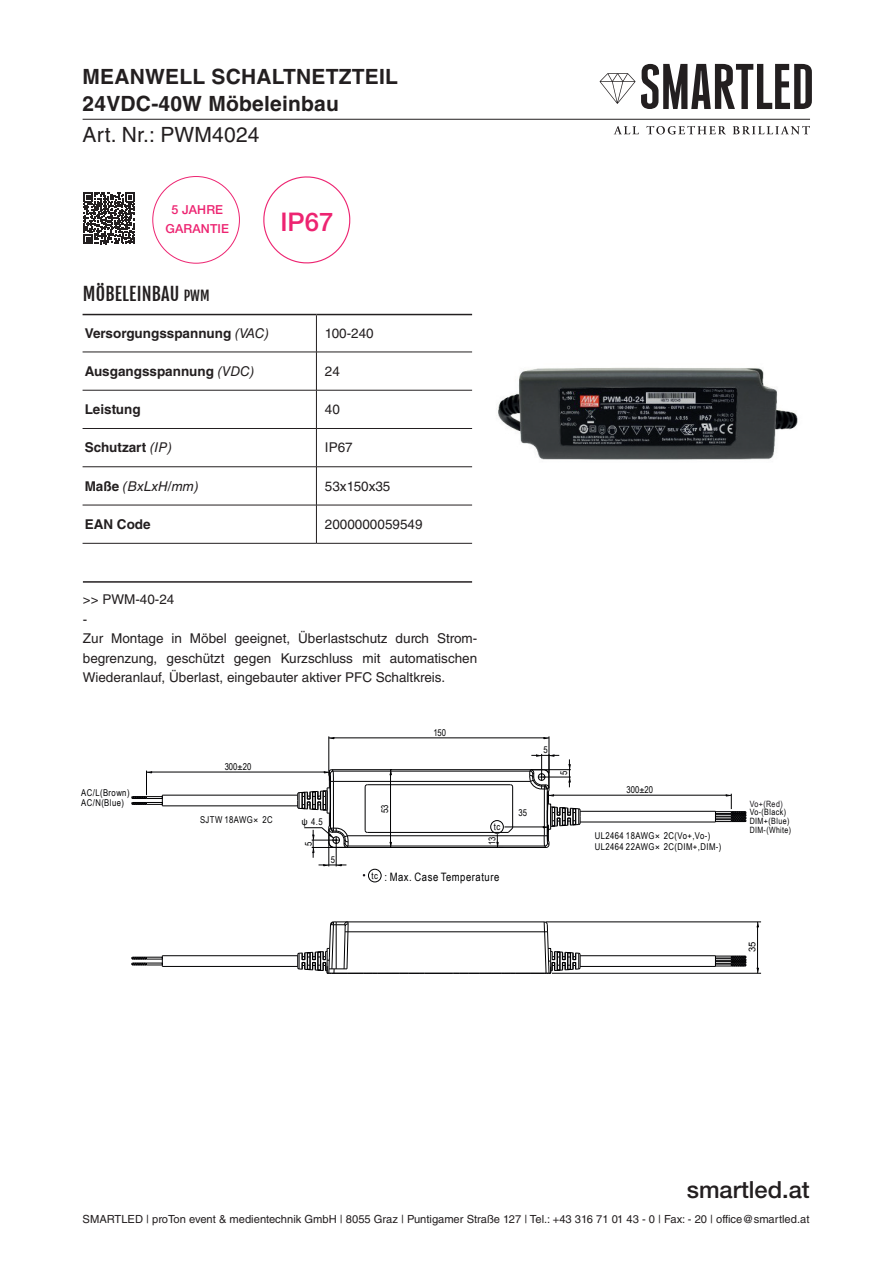
<style>
.page{position:relative;width:893px;height:1263px;background:#fff}
.page>*{position:absolute;margin:0;border:0;box-sizing:border-box;transform-origin:0 0}
.t1{font:500 25.8px "Helvetica Neue LT Std";color:#ed2471}
.t2{font:500 23.7px "Helvetica Neue LT Std";color:#231f20}
.t3{font:700 21px/27px "Helvetica LT Std";letter-spacing:.01em;color:#231f20}
.t4{font:21px "Helvetica LT Std";letter-spacing:.01em;color:#231f20}
.t5{font:18px "Fjalla One";letter-spacing:.01em;color:#231f20}
.t6{font:13.5px/19.5px "Helvetica LT Std";color:#231f20}
.t7{font:700 13.5px "Helvetica LT Std";color:#231f20}
.t8{font:italic 13.5px "Helvetica LT Std";color:#231f20}
.t9{font:500 12.45px/19px "Helvetica Neue LT Std";letter-spacing:.01em;color:#ed2471;text-align:center}
.t10{font:11.55px "Arial Narrow";letter-spacing:.045em;color:#000002}
.t11{font:11.1px "Helvetica LT Std";color:#231f20}
.t12{font:9.45px/10.6px "Arial Narrow";letter-spacing:.045em;color:#000002}
.t13{font:9.45px "Arial";color:#000002}
.t14{font:8.7px/17.4px "Arial Narrow";letter-spacing:.045em;color:#000002}
.t15{font:8.7px "Arial Narrow";color:#18151a}
.s1{font-size:13.5px}
.s2{font-weight:400;font-style:italic}
.s3{font-weight:700;font-style:normal}
.s4{font-family:".SFNS Text"}
</style>
<div class="page">
<svg style="left:641px;top:64px;width:171px;height:45px"></svg>
<svg style="left:600px;top:73px;width:35px;height:31px"></svg>
<svg style="left:614px;top:126px;width:25px;height:8px"></svg>
<svg style="left:646px;top:126px;width:80px;height:8px"></svg>
<svg style="left:733px;top:126px;width:77px;height:9px"></svg>
<hr style="left:83px;top:119px;width:727px;height:1px;background:#231f20">
<svg style="left:83px;top:193px;width:52px;height:51px"></svg>
<svg style="left:83px;top:315px;width:389px;height:37px"></svg>
<hr style="left:316px;top:315px;width:1px;height:37px;background:#231f20">
<hr style="left:83px;top:352px;width:233px;height:1px;background:#231f20">
<hr style="left:316px;top:352px;width:156px;height:1px;background:#231f20">
<hr style="left:316px;top:352px;width:1px;height:38px;background:#231f20">
<hr style="left:83px;top:390px;width:233px;height:1px;background:#231f20">
<hr style="left:316px;top:390px;width:156px;height:1px;background:#231f20">
<hr style="left:316px;top:390px;width:1px;height:38px;background:#231f20">
<hr style="left:83px;top:428px;width:233px;height:1px;background:#231f20">
<hr style="left:316px;top:428px;width:156px;height:1px;background:#231f20">
<hr style="left:316px;top:429px;width:1px;height:38px;background:#231f20">
<hr style="left:83px;top:466px;width:233px;height:1px;background:#231f20">
<hr style="left:316px;top:466px;width:156px;height:1px;background:#231f20">
<hr style="left:316px;top:467px;width:1px;height:38px;background:#231f20">
<hr style="left:83px;top:505px;width:233px;height:1px;background:#231f20">
<hr style="left:316px;top:505px;width:156px;height:1px;background:#231f20">
<hr style="left:316px;top:505px;width:1px;height:38px;background:#231f20">
<hr style="left:83px;top:543px;width:233px;height:1px;background:#231f20">
<hr style="left:316px;top:543px;width:156px;height:1px;background:#231f20">
<hr style="left:83px;top:314px;width:233px;height:1px;background:#231f20">
<hr style="left:316px;top:314px;width:156px;height:1px;background:#231f20">
<hr style="left:83px;top:581px;width:389px;height:2px;background:#231f20">
<img style="left:498px;top:367px;width:300px;height:93px">
<svg style="left:263px;top:176px;width:88px;height:88px"></svg>
<div style="left:490px;top:820px;width:14px;height:14px;border:1px solid #000002;border-radius:50%"></div>
<div style="left:368px;top:869px;width:14px;height:13px;border:1px solid #000002;border-radius:50%"></div>
<hr style="left:162px;top:806px;width:136px;height:1px;background:#000002">
<hr style="left:162px;top:795px;width:136px;height:1px;background:#000002">
<hr style="left:512px;top:787px;width:1px;height:41px;background:#000002">
<hr style="left:347px;top:835px;width:197px;height:1px;background:#000002">
<hr style="left:348px;top:846px;width:196px;height:1px;background:#000002">
<hr style="left:334px;top:847px;width:212px;height:1px;background:#000002">
<hr style="left:365px;top:787px;width:1px;height:43px;background:#000002">
<hr style="left:367px;top:832px;width:141px;height:1px;background:#000002">
<hr style="left:332px;top:769px;width:212px;height:1px;background:#000002">
<hr style="left:367px;top:784px;width:143px;height:1px;background:#000002">
<hr style="left:333px;top:771px;width:197px;height:1px;background:#000002">
<hr style="left:333px;top:781px;width:197px;height:1px;background:#000002">
<hr style="left:580px;top:822px;width:135px;height:1px;background:#000002">
<hr style="left:580px;top:811px;width:135px;height:1px;background:#000002">
<hr style="left:162px;top:966px;width:136px;height:1px;background:#000002">
<hr style="left:162px;top:955px;width:136px;height:1px;background:#000002">
<hr style="left:580px;top:966px;width:135px;height:1px;background:#000002">
<hr style="left:580px;top:955px;width:135px;height:1px;background:#000002">
<svg style="left:297px;top:921px;width:284px;height:53px"></svg>
<svg style="left:131px;top:956px;width:32px;height:10px"></svg>
<hr style="left:552px;top:973px;width:209px;height:1px;background:#000002">
<hr style="left:546px;top:922px;width:215px;height:1px;background:#000002">
<hr style="left:757px;top:927px;width:1px;height:41px;background:#000002">
<svg style="left:756px;top:968px;width:3px;height:5px"></svg>
<svg style="left:756px;top:921px;width:3px;height:6px"></svg>
<hr style="left:329px;top:736px;width:1px;height:35px;background:#000002">
<hr style="left:549px;top:736px;width:1px;height:37px;background:#000002">
<hr style="left:334px;top:738px;width:210px;height:1px;background:#000002">
<svg style="left:328px;top:737px;width:6px;height:2px"></svg>
<svg style="left:543px;top:737px;width:6px;height:2px"></svg>
<hr style="left:390px;top:775px;width:1px;height:67px;background:#000002">
<svg style="left:389px;top:769px;width:3px;height:6px"></svg>
<svg style="left:389px;top:842px;width:3px;height:5px"></svg>
<hr style="left:504px;top:827px;width:39px;height:1px;background:#000002">
<svg style="left:496px;top:827px;width:17px;height:20px"></svg>
<hr style="left:553px;top:795px;width:173px;height:1px;background:#000002">
<hr style="left:152px;top:772px;width:172px;height:1px;background:#000002">
<svg style="left:131px;top:770px;width:32px;height:36px"></svg>
<svg style="left:529px;top:754px;width:52px;height:94px"></svg>
<svg style="left:297px;top:769px;width:52px;height:97px"></svg>
<svg style="left:715px;top:794px;width:31px;height:28px"></svg>
<svg style="left:715px;top:956px;width:31px;height:11px"></svg>
<h3 class="t3" style="left:83px;top:63px;width:317px">MEANWELL SCHALTNETZTEIL<br>24VDC-40W Möbeleinbau</h3>
<h3 class="t4" style="left:83px;top:123px;width:179px">Art. Nr.: PWM4024</h3>
<p class="t9" style="left:166px;top:200px;width:65px">5 JAHRE<br>GARANTIE</p>
<h3 class="t5" style="left:83px;top:283px;width:128px">MÖBELEINBAU <span class="s1">PWM</span></h3>
<h1 class="t1" style="left:280px;top:206px;width:54px">IP67</h1>
<p class="t7" style="left:85px;top:325px;width:186px">Versorgungsspannung <span class="s2">(VAC)</span></p>
<p class="t6" style="left:325px;top:324px;width:50px">100-240</p>
<p class="t7" style="left:85px;top:363px;width:171px">Ausgangsspannung <span class="s2">(VDC)</span></p>
<p class="t6" style="left:325px;top:361px;width:17px">24</p>
<p class="t7" style="left:85px;top:401px;width:57px">Leistung</p>
<p class="t6" style="left:325px;top:400px;width:17px">40</p>
<p class="t7" style="left:85px;top:439px;width:89px">Schutzart <span class="s2">(IP)</span></p>
<p class="t6" style="left:325px;top:438px;width:29px">IP67</p>
<p class="t8" style="left:85px;top:478px;width:115px"><span class="s3">Maße</span> (BxLxH/mm)</p>
<p class="t6" style="left:325px;top:476px;width:67px">53x150x35</p>
<p class="t7" style="left:85px;top:516px;width:68px">EAN Code</p>
<p class="t6" style="left:325px;top:514px;width:99px">2000000059549</p>
<p class="t6" style="left:83px;top:590px;width:396px">&gt;&gt; PWM-40-24<br>-<br>Zur Montage in Möbel geeignet, Überlastschutz durch Strom&shy;begrenzung, geschützt gegen Kurzschluss mit automatischen Wiederanlauf, Überlast, eingebauter aktiver PFC Schaltkreis.</p>
<p class="t12" style="left:81px;top:788px;width:50px;line-height:9.6px">AC/L(Brown)<br>AC/N(Blue)</p>
<p class="t12" style="left:225px;top:761px;width:28px">300±20</p>
<p class="t12" style="left:200px;top:814px;width:74px">SJTW 18AWG<span class="s4">×</span> 2C</p>
<p class="t12" style="left:302px;top:816px;width:22px"><span class="s4">ψ</span> 4.5</p>
<p class="t12" style="left:303px;top:845px;width:6px;rotate:-90deg">5</p>
<p class="t12" style="left:331px;top:854px;width:6px">5</p>
<p class="t12" style="left:379px;top:813px;width:10px;rotate:-90deg">35</p>
<p class="t12" style="left:433px;top:727px;width:14px">150</p>
<p class="t12" style="left:494px;top:821px;width:8px">tc</p>
<p class="t12" style="left:487px;top:845px;width:10px;rotate:-90deg">31</p>
<p class="t10" style="left:372px;top:868px;width:129px"><sup>tc</sup> : Max. Case Temperature</p>
<p class="t12" style="left:518px;top:807px;width:10px">35</p>
<p class="t12" style="left:544px;top:744px;width:6px">5</p>
<p class="t12" style="left:558px;top:775px;width:6px;rotate:-90deg">5</p>
<p class="t12" style="left:627px;top:784px;width:28px">300±20</p>
<p class="t12" style="left:595px;top:830px;width:128px">UL2464 18AWG<span class="s4">×</span> 2C(Vo+,Vo-)<br>UL2464 22AWG<span class="s4">×</span> 2C(DIM+,DIM-)</p>
<p class="t15" style="left:750px;top:797px;width:35px">Vo+(Red)</p>
<p class="t14" style="left:750px;top:812px;width:41px">DIM+(Blue)</p>
<p class="t14" style="left:750px;top:803px;width:43px">Vo-(Black)<br>DIM-(White)</p>
<p class="t13" style="left:746px;top:952px;width:12px;rotate:-90deg">53</p>
<h2 class="t2" style="left:687px;top:1175px;width:124px">smartled.at</h2>
<p class="t11" style="left:83px;top:1213px;width:728px">SMARTLED | proTon event &amp; medientechnik GmbH | 8055 Graz | Puntigamer Straße 127 | Tel.: +43 316 71 01 43 - 0 | Fax: - 20 | office@smartled.at</p>
</div>
